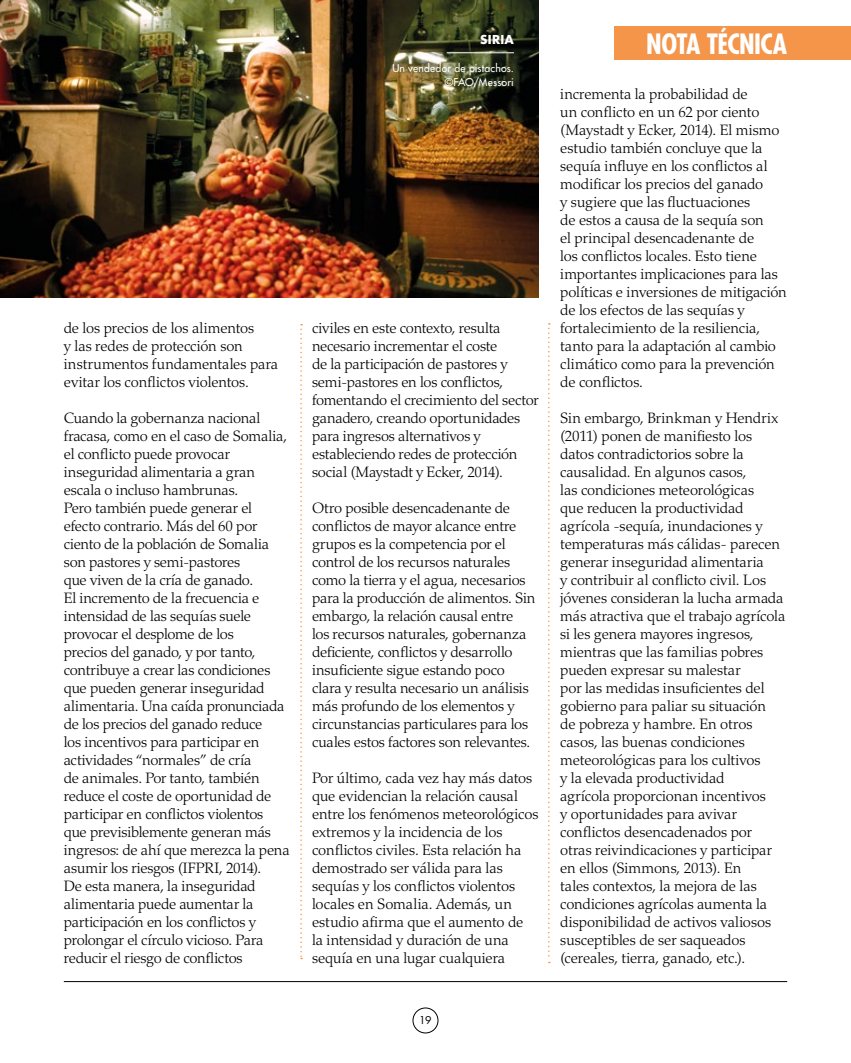
<style>
.page{position:relative;width:851px;height:1063px;background:#fff}
.page>*{position:absolute;margin:0;border:0;box-sizing:border-box;transform-origin:0 0}
.t1{font:700 condensed 27.3px "Futura Std";letter-spacing:-.02em;color:#fff}
.t2{font:300 15px/18px "Palatino LT Std";letter-spacing:-.01em;color:#000}
.t3{font:700 12px "Futura Std";letter-spacing:.025em;color:#fff}
.t4{font:500 10.5px/13.5px "Futura Std";letter-spacing:.02em;color:#fff;text-align:right}
.t5{font:10.5px "Futura Std";color:#000}
</style>
<div class="page">
<div style="left:412px;top:1008px;width:26px;height:25px;border:1px solid #000;border-radius:50%"></div>
<hr style="left:64px;top:981px;width:723px;height:1px;background:#000">
<svg style="left:300px;top:324px;width:2px;height:635px"></svg>
<svg style="left:548px;top:323px;width:1px;height:640px"></svg>
<img style="left:0;top:0;width:539px;height:297px">
<hr style="left:446px;top:52px;width:68px;height:1px;background:#fff">
<div style="left:614px;top:26px;width:236px;height:33px;background:#f4954a"></div>
<p class="t2" style="left:64px;top:319px;width:216px">de los precios de los alimentos<br>y las redes de protección son instrumentos fundamentales para evitar los conflictos violentos.</p>
<p class="t2" style="left:64px;top:409px;width:227px">Cuando la gobernanza nacional fracasa, como en el caso de Somalia, el conflicto puede provocar inseguridad alimentaria a gran escala o incluso hambrunas.<br>Pero también puede generar el efecto contrario. Más del 60 por ciento de la población de Somalia son pastores y semi-pastores<br>que viven de la cría de ganado.<br>El incremento de la frecuencia e intensidad de las sequías suele provocar el desplome de los<br>precios del ganado, y por tanto, contribuye a crear las condiciones que pueden generar inseguridad alimentaria. Una caída pronunciada de los precios del ganado reduce<br>los incentivos para participar en actividades “normales” de cría<br>de animales. Por tanto, también reduce el coste de oportunidad de participar en conflictos violentos que previsiblemente generan más ingresos: de ahí que merezca la pena asumir los riesgos (IFPRI, 2014).<br>De esta manera, la inseguridad alimentaria puede aumentar la participación en los conflictos y prolongar el círculo vicioso. Para reducir el riesgo de conflictos</p>
<p class="t3" style="left:480px;top:31px;width:35px">SIRIA</p>
<p class="t4" style="left:392px;top:62px;width:123px">Un vendedor de pistachos. ©FAO/Messori</p>
<p class="t2" style="left:312px;top:319px;width:228px">civiles en este contexto, resulta necesario incrementar el coste<br>de la participación de pastores y semi-pastores en los conflictos, fomentando el crecimiento del sector ganadero, creando oportunidades para ingresos alternativos y estableciendo redes de protección social (Maystadt y Ecker, 2014).</p>
<p class="t2" style="left:312px;top:499px;width:225px">Otro posible desencadenante de conflictos de mayor alcance entre grupos es la competencia por el control de los recursos naturales como la tierra y el agua, necesarios para la producción de alimentos. Sin embargo, la relación causal entre<br>los recursos naturales, gobernanza deficiente, conflictos y desarrollo insuficiente sigue estando poco clara y resulta necesario un análisis más profundo de los elementos y circunstancias particulares para los cuales estos factores son relevantes.</p>
<p class="t2" style="left:312px;top:769px;width:228px">Por último, cada vez hay más datos que evidencian la relación causal entre los fenómenos meteorológicos extremos y la incidencia de los conflictos civiles. Esta relación ha demostrado ser válida para las sequías y los conflictos violentos locales en Somalia. Además, un estudio afirma que el aumento de<br>la intensidad y duración de una sequía en una lugar cualquiera</p>
<p class="t5" style="left:419px;top:1014px;width:14px">19</p>
<h1 class="t1" style="left:646px;top:27px;width:143px">NOTA TÉCNICA</h1>
<p class="t2" style="left:560px;top:85px;width:228px">incrementa la probabilidad de<br>un conflicto en un 62 por ciento (Maystadt y Ecker, 2014). El mismo estudio también concluye que la sequía influye en los conflictos al modificar los precios del ganado<br>y sugiere que las fluctuaciones<br>de estos a causa de la sequía son<br>el principal desencadenante de<br>los conflictos locales. Esto tiene importantes implicaciones para las políticas e inversiones de mitigación de los efectos de las sequías y fortalecimiento de la resiliencia, tanto para la adaptación al cambio climático como para la prevención de conflictos.</p>
<p class="t2" style="left:560px;top:409px;width:226px">Sin embargo, Brinkman y Hendrix (2011) ponen de manifiesto los datos contradictorios sobre la causalidad. En algunos casos,<br>las condiciones meteorológicas<br>que reducen la productividad agrícola -sequía, inundaciones y temperaturas más cálidas- parecen generar inseguridad alimentaria<br>y contribuir al conflicto civil. Los jóvenes consideran la lucha armada más atractiva que el trabajo agrícola si les genera mayores ingresos, mientras que las familias pobres pueden expresar su malestar<br>por las medidas insuficientes del gobierno para paliar su situación<br>de pobreza y hambre. En otros casos, las buenas condiciones meteorológicas para los cultivos<br>y la elevada productividad<br>agrícola proporcionan incentivos<br>y oportunidades para avivar conflictos desencadenados por otras reivindicaciones y participar en ellos (Simmons, 2013). En<br>tales contextos, la mejora de las condiciones agrícolas aumenta la disponibilidad de activos valiosos susceptibles de ser saqueados (cereales, tierra, ganado, etc.).</p>
</div>
